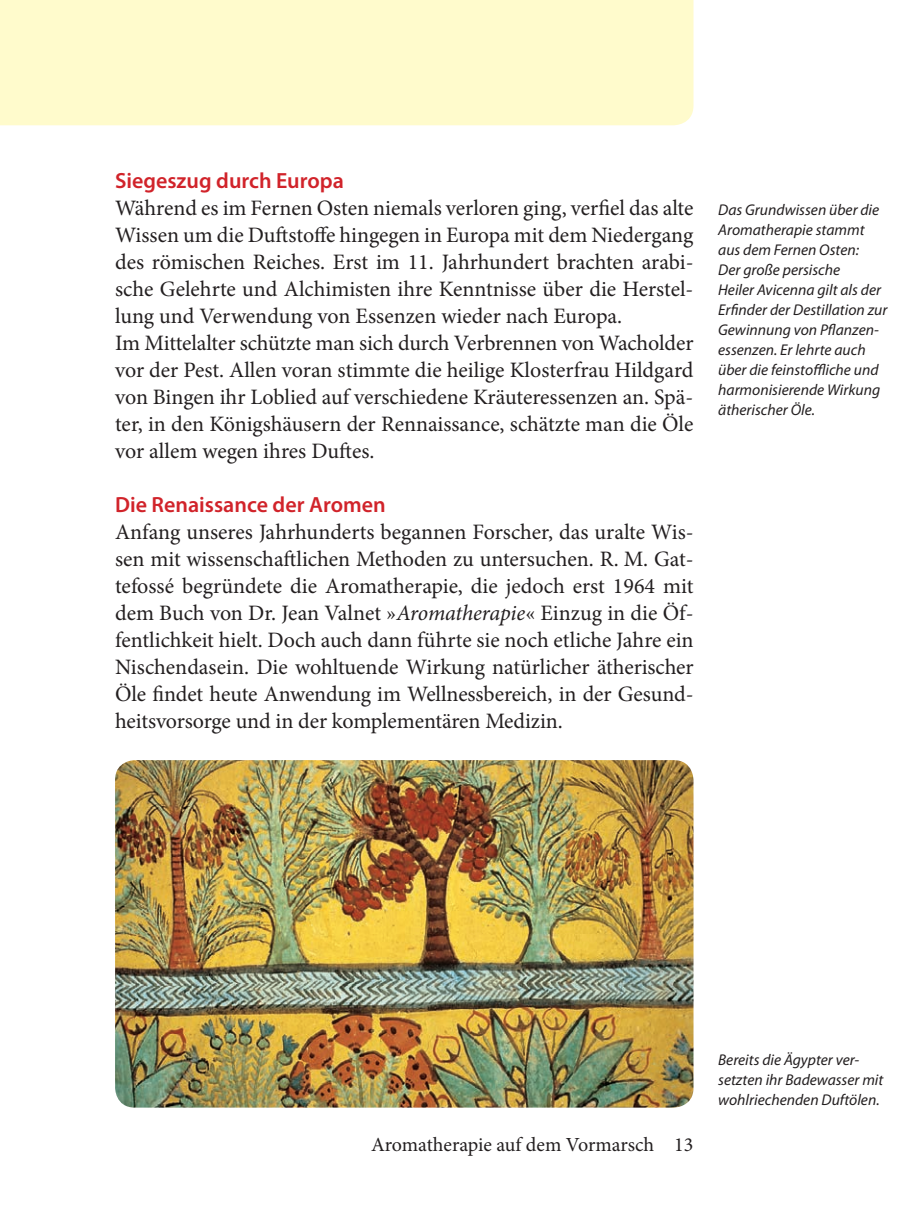
<style>
.page{position:relative;width:922px;height:1223px;background:#fff}
.page>*{position:absolute;margin:0;border:0;box-sizing:border-box;transform-origin:0 0}
.t1{font:22px/27px "Minion Pro";color:#231f20}
.t2{font:600 22px "Myriad Pro";color:#d1232a}
.t3{font:20px "Minion Pro";letter-spacing:-.005em;color:#231f20}
.t4{font:italic 15.6px/20px "Myriad Pro";color:#231f20}
.s1{font-style:italic}
</style>
<div class="page">
<div style="left:0;top:0;width:693px;height:125px;background:#fffbcc"></div>
<img style="left:115px;top:760px;width:578px;height:347px;border-radius:20px">
<p class="t2" style="left:115px;top:172px;width:230px">Siegeszug durch Europa</p>
<p class="t1" style="left:115px;top:196px;width:580px">Während es im Fernen Osten niemals verloren ging, verfiel das alte Wissen um die Duftstoffe hingegen in Europa mit dem Niedergang des römischen Reiches. Erst im 11. Jahrhundert brachten arabi&shy;sche Gelehrte und Alchimisten ihre Kenntnisse über die Herstel&shy;lung und Verwendung von Essenzen wieder nach Europa.<br>Im Mittelalter schützte man sich durch Verbrennen von Wa chol der vor der Pest. Allen voran stimmte die heilige Klos ter frau Hildgard von Bingen ihr Loblied auf verschiedene Kräuteressenzen an. Spä&shy;ter, in den Königshäusern der Rennaissance, schätzte man die Öle vor allem wegen ihres Duftes.</p>
<p class="t2" style="left:115px;top:496px;width:272px">Die Renaissance der Aromen</p>
<p class="t1" style="left:115px;top:520px;width:580px;text-align:justify">Anfang unseres Jahrhunderts begannen Forscher, das uralte Wis&shy;sen mit wissenschaftlichen Methoden zu untersuchen. R. M. Gat&shy;tefossé begründete die Aromatherapie, die jedoch erst 1964 mit dem Buch von Dr. Jean Valnet »<span class="s1">Aromatherapie</span>« Einzug in die Öf&shy;fentlichkeit hielt. Doch auch dann führte sie noch etliche Jahre ein Nischendasein. Die wohltuende Wirkung natürlicher ätherischer Öle findet heute Anwendung im Wellnessbereich, in der Gesund&shy;heitsvorsorge und in der komplementären Medizin.</p>
<p class="t4" style="left:718px;top:200px;width:171px">Das Grundwissen über die<br>Aromatherapie stammt aus dem Fernen Osten:<br>Der große persische<br>Heiler Avicenna gilt als der<br>Erfinder der Destillation zur<br>Gewinnung von Pflanzen&shy;essenzen. Er lehrte auch über die feinstoffliche und harmonisierende Wirkung ätherischer Öle.</p>
<p class="t3" style="left:371px;top:1136px;width:324px">Aromatherapie auf dem Vormarsch 13</p>
<p class="t4" style="left:718px;top:1050px;width:167px">Bereits die Ägypter ver&shy;setzten ihr Badewasser mit wohlriechenden Duftölen.</p>
</div>
